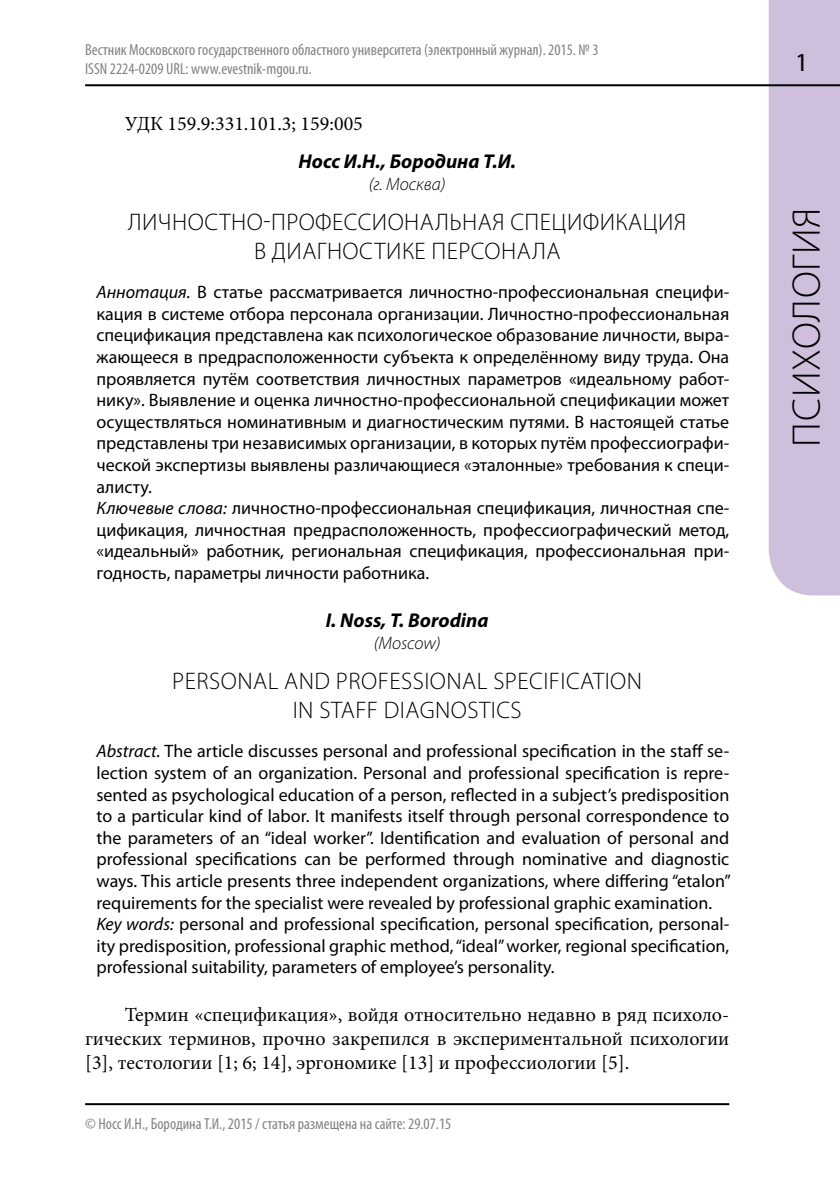
<style>
.page{position:relative;width:840px;height:1191px;background:#fff}
.page>*{position:absolute;margin:0;border:0;box-sizing:border-box;transform-origin:0 0}
.t1{font:300 40px "Myriad Pro";letter-spacing:.02em;color:#000}
.t2{font:300 24px/28.8px "Myriad Pro";letter-spacing:.02em;color:#000;text-align:center}
.t3{font:20px/24px "Minion Pro";color:#000;text-align:justify}
.t4{font:italic 700 20px "Myriad Pro";color:#000}
.t5{font:18px/21.6px "Myriad Pro";color:#000}
.t6{font:italic 300 18px "Myriad Pro";color:#000}
.t7{font:condensed 16px/19.2px "Myriad Pro";color:#808284}
.s1{font-style:italic}
</style>
<div class="page">
<div style="left:768px;top:0;width:71px;height:595px;background:#cec0dd"></div>
<hr style="left:85px;top:84px;width:754px;height:2px;background:#000">
<hr style="left:85px;top:1103px;width:644px;height:2px;background:#000">
<svg style="left:797px;top:54px;width:6px;height:17px"></svg>
<p class="t7" style="left:85px;top:39px;width:514px">Вестник Московского государственного областного университета (электронный журнал). 2015. № 3<br>ISSN 2224-0209 URL: www.evestnik-mgou.ru.</p>
<p class="t3" style="left:125px;top:112px;width:239px">УДК 159.9:331.101.3; 159:005</p>
<p class="t4" style="left:298px;top:148px;width:219px">Носс И.Н., Бородина Т.И.</p>
<p class="t6" style="left:368px;top:173px;width:78px">(г. Москва)</p>
<h2 class="t2" style="left:128px;top:207px;width:559px">ЛИЧНОСТНО-ПРОФЕССИОНАЛЬНАЯ СПЕЦИФИКАЦИЯ<br>В ДИАГНОСТИКЕ ПЕРСОНАЛА</h2>
<p class="t5" style="left:96px;top:281px;width:634px"><span class="s1">Аннотация.</span> В статье рассматривается личностно-профессиональная специфи&shy;кация в системе отбора персонала организации. Личностно-профессиональная спецификация представлена как психологическое образование личности, выра&shy;жающееся в предрасположенности субъекта к определённому виду труда. Она проявляется путём соответствия личностных параметров «идеальному работ&shy;нику». Выявление и оценка личностно-профессиональной спецификации может осуществляться номинативным и диагностическим путями. В настоящей статье представлены три независимых организации, в которых путём профессиографи&shy;ческой экспертизы выявлены различающиеся «эталонные» требования к специ&shy;алисту.<br><span class="s1">Ключевые слова:</span> личностно-профессиональная спецификация, личностная спе&shy;цификация, личностная предрасположенность, профессиографический метод, «идеальный» работник, региональная спецификация, профессиональная при&shy;годность, параметры личности работника.</p>
<p class="t4" style="left:325px;top:607px;width:164px">I. Noss, T. Borodina</p>
<p class="t6" style="left:373px;top:632px;width:68px">(Moscow)</p>
<h2 class="t2" style="left:292px;top:666px;width:351px;text-align:left;text-indent:-120px">PERSONAL AND PROFESSIONAL SPECIFICATION<br>IN STAFF</h2>
<h2 class="t2" style="left:383px;top:695px;width:139px">DIAGNOSTICS</h2>
<p class="t5" style="left:96px;top:740px;width:635px"><span class="s1">Abstract.</span> The article discusses personal and professional specification in the staff se&shy;lection system of an organization. Personal and professional specification is repre&shy;sented as psychological education of a person, reflected in a subject’s predisposition to a particular kind of labor. It manifests itself through personal correspondence to the parameters of an “ideal worker”. Identification and evaluation of personal and professional specifications can be performed through nominative and diagnostic ways. This article presents three independent organizations, where differing “etalon” requirements for the specialist were revealed by professional graphic examination.<br><span class="s1">Key words:</span> personal and professional specification, personal specification, personal&shy;ity predisposition, professional graphic method, “ideal” worker, regional specification, professional suitability, parameters of employee’s personality.</p>
<p class="t3" style="left:85px;top:1003px;width:645px;text-indent:40px">Термин «спецификация», войдя относительно недавно в ряд психоло&shy;гических терминов, прочно закрепился в экспериментальной психологии [3], тестологии [1; 6; 14], эргономике [13] и профессиологии [5].</p>
<p class="t7" style="left:85px;top:1114px;width:367px">© Носс И.Н., Бородина Т.И., 2015 / статья размещена на сайте: 29.07.15</p>
<h1 class="t1" style="left:782px;top:446px;width:241px;rotate:-90deg">ПСИХОЛОГИЯ</h1>
</div>
